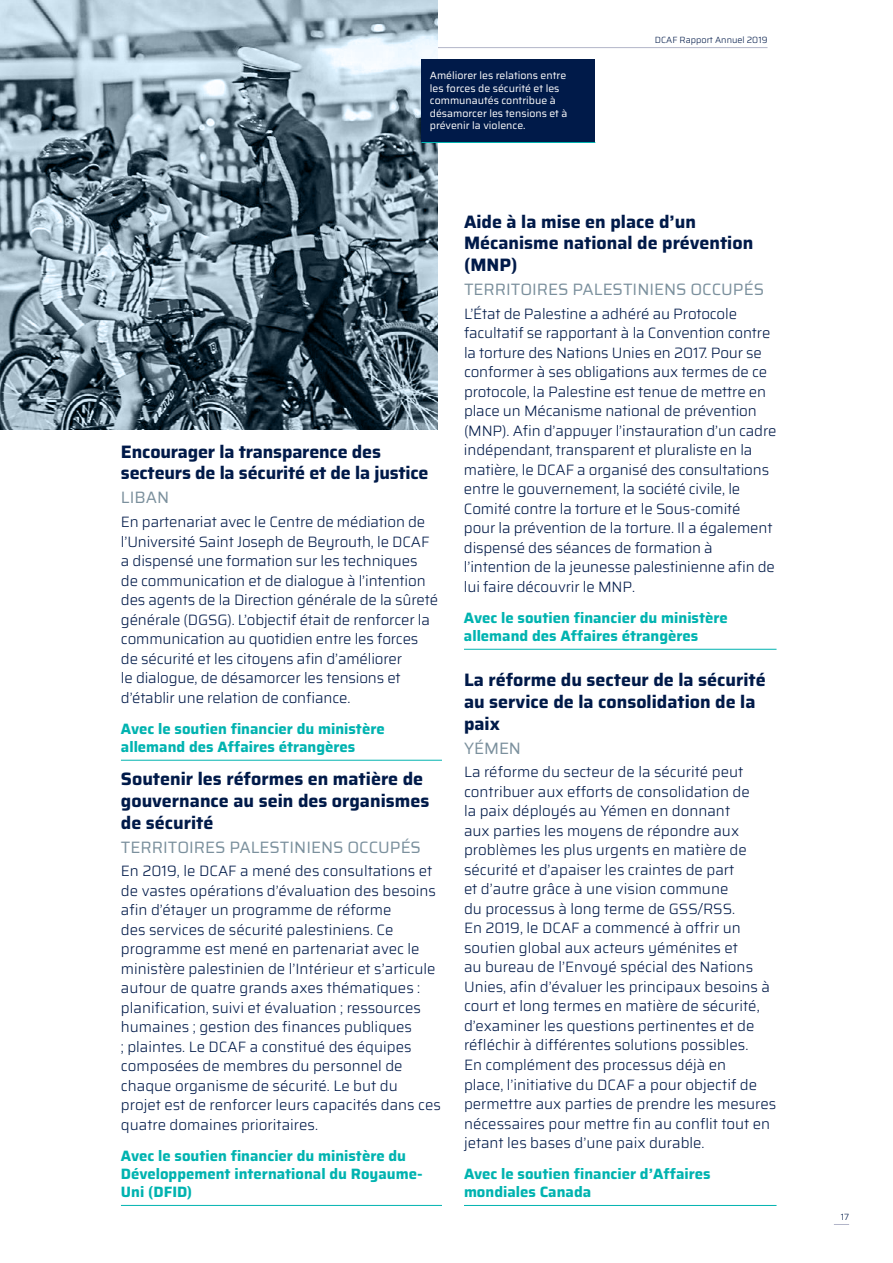
<style>
.page{position:relative;width:893px;height:1263px;background:#fff}
.page>*{position:absolute;margin:0;border:0;box-sizing:border-box;transform-origin:0 0}
.t1{font:700 18px/21.6px "Saira";color:#001a49}
.t2{font:16.5px "Saira";color:#7b909d}
.t3{font:300 15px/19.5px "Saira";letter-spacing:-.005em;color:#001a49}
.t4{font:700 15px/18px "Saira";color:#00b3b0}
.t5{font:10.5px/12.6px "Saira";color:#fff}
.t6{font:300 9px "Saira";color:#001a49}
</style>
<div class="page">
<svg style="left:834px;top:1224px;width:15px;height:1px"></svg>
<hr style="left:130px;top:47px;width:637px;height:1px;background:#b2b5c9">
<hr style="left:464px;top:649px;width:312px;height:1px;background:#00b3b0">
<hr style="left:121px;top:1205px;width:321px;height:1px;background:#00b3b0">
<hr style="left:464px;top:1205px;width:312px;height:1px;background:#00b3b0">
<hr style="left:121px;top:760px;width:321px;height:1px;background:#00b3b0">
<img style="left:0;top:0;width:438px;height:429px">
<div style="left:421px;top:59px;width:174px;height:83px;background:#001a49"></div>
<hr style="left:421px;top:142px;width:174px;height:1px;background:#00b3b0">
<p class="t5" style="left:430px;top:69px;width:139px">Améliorer les relations entre les forces de sécurité et les communautés contribue à désamorcer les tensions et à prévenir la violence.</p>
<p class="t6" style="left:655px;top:33px;width:114px">DCAF Rapport Annuel 2019</p>
<p class="t1" style="left:121px;top:441px;width:309px">Encourager la transparence des secteurs de la sécurité et de la justice</p>
<p class="t2" style="left:121px;top:485px;width:50px">LIBAN</p>
<p class="t3" style="left:121px;top:512px;width:319px">En partenariat avec le Centre de médiation de l’Université Saint Joseph de Beyrouth, le DCAF a dispensé une formation sur les techniques de communication et de dialogue à l’intention des agents de la Direction générale de la sûreté générale (DGSG). L’objectif était de renforcer la communication au quotidien entre les forces de sécurité et les citoyens afin d’améliorer<br>le dialogue, de désamorcer les tensions et d’établir une relation de confiance.</p>
<p class="t4" style="left:121px;top:719px;width:265px">Avec le soutien financier du ministère allemand des Affaires étrangères</p>
<p class="t1" style="left:121px;top:768px;width:310px">Soutenir les réformes en matière de gouvernance au sein des organismes de sécurité</p>
<p class="t2" style="left:121px;top:834px;width:302px">TERRITOIRES PALESTINIENS OCCUPÉS</p>
<p class="t3" style="left:121px;top:861px;width:322px">En 2019, le DCAF a mené des consultations et de vastes opérations d’évaluation des besoins afin d’étayer un programme de réforme<br>des services de sécurité palestiniens. Ce programme est mené en partenariat avec le ministère palestinien de l’Intérieur et s’articule autour de quatre grands axes thématiques : planification, suivi et évaluation ; ressources humaines ; gestion des finances publiques<br>; plaintes. Le DCAF a constitué des équipes composées de membres du personnel de chaque organisme de sécurité. Le but du projet est de renforcer leurs capacités dans ces quatre domaines prioritaires.</p>
<p class="t4" style="left:121px;top:1146px;width:303px">Avec le soutien financier du ministère du<br>Développement international du Royaume-<br>Uni (DFID)</p>
<p class="t1" style="left:464px;top:211px;width:291px">Aide à la mise en place d’un<br>Mécanisme national de prévention (MNP)</p>
<p class="t2" style="left:464px;top:277px;width:302px">TERRITOIRES PALESTINIENS OCCUPÉS</p>
<p class="t3" style="left:464px;top:303px;width:314px">L’État de Palestine a adhéré au Protocole facultatif se rapportant à la Convention contre la torture des Nations Unies en 2017. Pour se conformer à ses obligations aux termes de ce protocole, la Palestine est tenue de mettre en place un Mécanisme national de prévention (MNP). Afin d’appuyer l’instauration d’un cadre indépendant, transparent et pluraliste en la matière, le DCAF a organisé des consultations entre le gouvernement, la société civile, le Comité contre la torture et le Sous-comité<br>pour la prévention de la torture. Il a également dispensé des séances de formation à l’intention de la jeunesse palestinienne afin de lui faire découvrir le MNP.</p>
<p class="t4" style="left:464px;top:608px;width:265px">Avec le soutien financier du ministère allemand des Affaires étrangères</p>
<p class="t1" style="left:464px;top:669px;width:303px">La réforme du secteur de la sécurité au service de la consolidation de la paix</p>
<p class="t2" style="left:464px;top:735px;width:59px">YÉMEN</p>
<p class="t3" style="left:464px;top:762px;width:314px">La réforme du secteur de la sécurité peut contribuer aux efforts de consolidation de<br>la paix déployés au Yémen en donnant<br>aux parties les moyens de répondre aux problèmes les plus urgents en matière de sécurité et d’apaiser les craintes de part<br>et d’autre grâce à une vision commune<br>du processus à long terme de GSS/RSS.<br>En 2019, le DCAF a commencé à offrir un soutien global aux acteurs yéménites et<br>au bureau de l’Envoyé spécial des Nations Unies, afin d’évaluer les principaux besoins à court et long termes en matière de sécurité, d’examiner les questions pertinentes et de réfléchir à différentes solutions possibles.<br>En complément des processus déjà en<br>place, l’initiative du DCAF a pour objectif de permettre aux parties de prendre les mesures nécessaires pour mettre fin au conflit tout en jetant les bases d’une paix durable.</p>
<p class="t4" style="left:464px;top:1164px;width:248px">Avec le soutien financier d’Affaires mondiales Canada</p>
<p class="t6" style="left:841px;top:1210px;width:10px">17</p>
</div>
